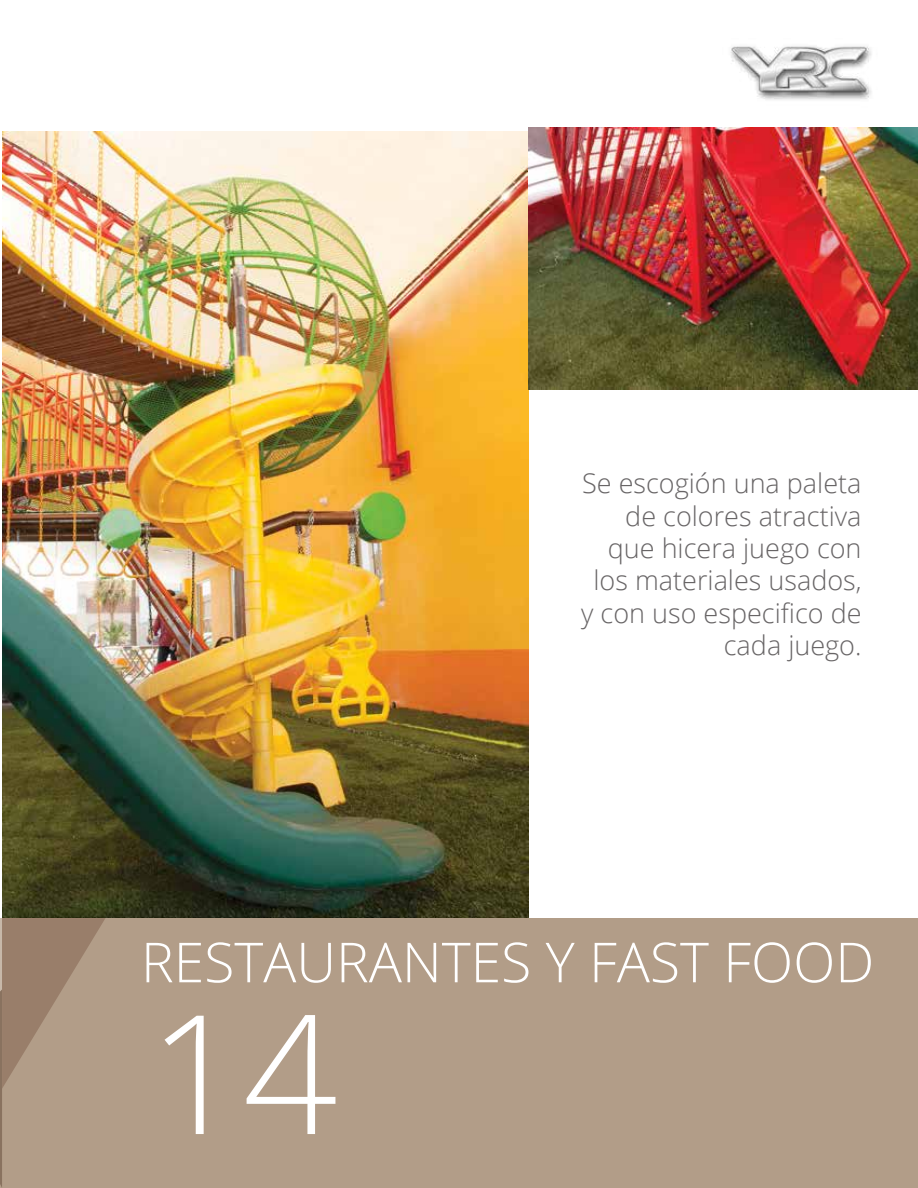
<style>
.page{position:relative;width:918px;height:1188px;background:#fff}
.page>*{position:absolute;margin:0;border:0;box-sizing:border-box;transform-origin:0 0}
.t1{font:300 165.75px "Open Sans";color:#fff}
.t2{font:300 55.2px "Open Sans";color:#fff}
.t3{font:300 27px/32.4px "Open Sans";color:#686566;text-align:right}
</style>
<div class="page">
<hr style="left:0;top:0;width:918px;height:1px;background:#b29d88">
<img style="left:730px;top:46px;width:142px;height:54px">
<div style="left:2px;top:918px;width:916px;height:270px;background:#b29d88"></div>
<svg style="left:0;top:918px;width:105px;height:269px"></svg>
<img style="left:2px;top:131px;width:526px;height:787px">
<img style="left:528px;top:127px;width:390px;height:263px">
<p class="t3" style="left:581px;top:466px;width:282px">Se escogión una paleta de colores atractiva que hicera juego con los materiales usados, y con uso especifico de cada juego.</p>
<h2 class="t2" style="left:141px;top:924px;width:735px">RESTAURANTES Y FAST FOOD</h2>
<h1 class="t1" style="left:148px;top:960px;width:191px">14</h1>
</div>
